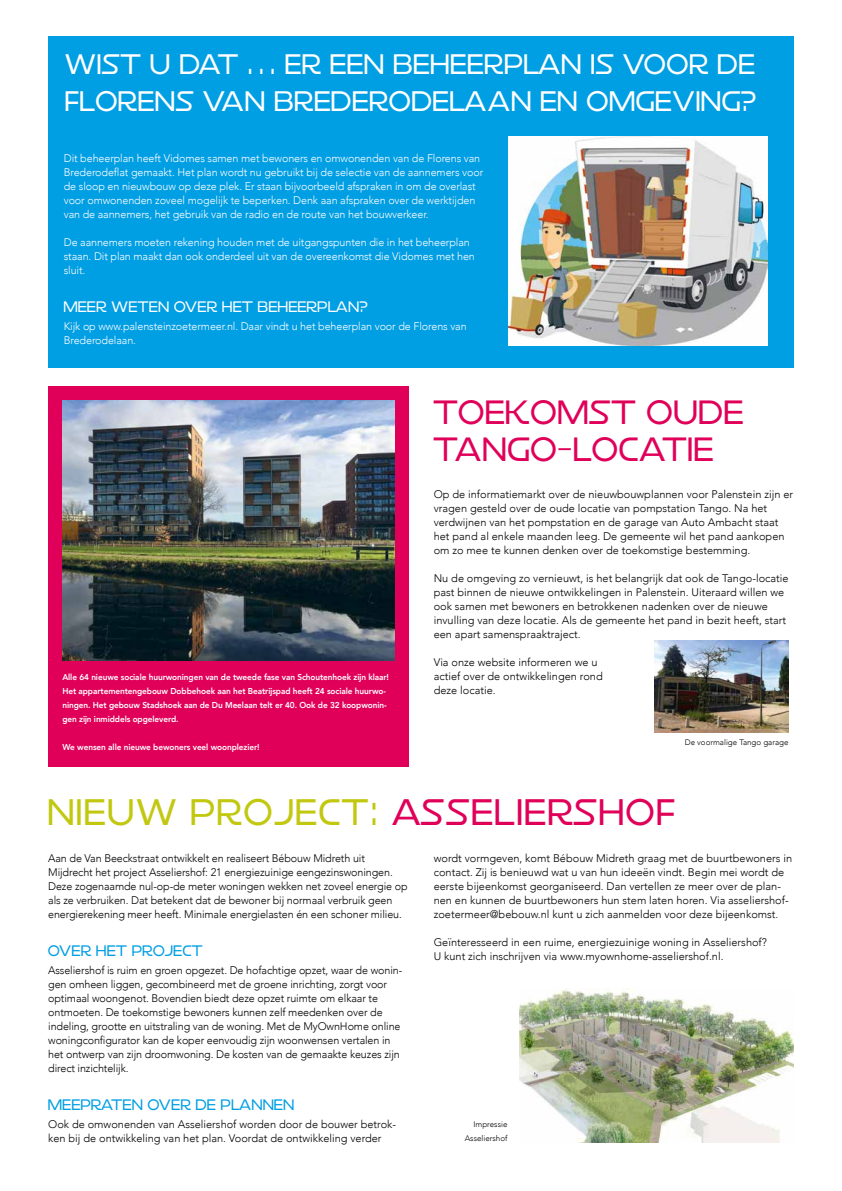
<style>
.page{position:relative;width:842px;height:1191px;background:#fff}
.page>*{position:absolute;margin:0;border:0;box-sizing:border-box;transform-origin:0 0}
.t1{font:34px "R6 D8 Bk";letter-spacing:.08em;color:#c1c80f}
.t2{font:31px/37.2px "R6 D8 Bk";letter-spacing:.05em;color:#e00059}
.t3{font:26px/37.2px "R6 D8 Bk";letter-spacing:.05em;color:#fff}
.t4{font:14px "R6 D8 Bk";letter-spacing:.05em;color:#009ee3}
.t5{font:14px "R6 D8 Bk";letter-spacing:.05em;color:#fff}
.t6{font:300 11px/14px "Avenir";color:#000}
.t7{font:300 11px/14px "Avenir";letter-spacing:-.01em;color:#fff}
.t8{font:800 8.5px/14px "Avenir";letter-spacing:-.01em;color:#fff}
.t9{font:300 8px/14px "Avenir";color:#000;text-align:right}
.s1{color:#e00059}
</style>
<div class="page">
<div style="left:48px;top:36px;width:746px;height:331px;background:#009ee3"></div>
<div style="left:48px;top:386px;width:360px;height:381px;background:#e00059"></div>
<img style="left:508px;top:136px;width:259px;height:209px">
<img style="left:62px;top:400px;width:332px;height:261px">
<img style="left:655px;top:640px;width:133px;height:92px">
<img style="left:520px;top:988px;width:274px;height:154px">
<h3 class="t3" style="left:65px;top:44px;width:693px">WIST U DAT … ER EEN BEHEERPLAN IS VOOR DE<br>FLORENS VAN BREDERODELAAN EN OMGEVING?</h3>
<p class="t7" style="left:64px;top:151px;width:421px">Dit beheerplan heeft Vidomes samen met bewoners en omwonenden van de Florens van Brederodeflat gemaakt. Het plan wordt nu gebruikt bij de selectie van de aannemers voor de sloop en nieuwbouw op deze plek. Er staan bijvoorbeeld afspraken in om de overlast voor omwonenden zoveel mogelijk te beperken. Denk aan afspraken over de werktijden van de aannemers, het gebruik van de radio en de route van het bouwverkeer.</p>
<p class="t7" style="left:64px;top:235px;width:413px">De aannemers moeten rekening houden met de uitgangspunten die in het beheerplan staan. Dit plan maakt dan ook onderdeel uit van de overeenkomst die Vidomes met hen sluit.</p>
<p class="t5" style="left:64px;top:297px;width:305px">MEER WETEN OVER HET BEHEERPLAN?</p>
<p class="t7" style="left:64px;top:319px;width:404px">Kijk op www.palensteinzoetermeer.nl. Daar vindt u het beheerplan voor de Florens van<br>Brederodelaan.</p>
<p class="t8" style="left:62px;top:670px;width:328px">Alle 64 nieuwe sociale huurwoningen van de tweede fase van Schoutenhoek zijn klaar!<br>Het appartementengebouw Dobbehoek aan het Beatrijspad heeft 24 sociale huurwo&shy;ningen. Het gebouw Stadshoek aan de Du Meelaan telt er 40. Ook de 32 koopwonin&shy;gen zijn inmiddels opgeleverd.</p>
<p class="t8" style="left:62px;top:740px;width:199px">We wensen alle nieuwe bewoners veel woonplezier!</p>
<h2 class="t2" style="left:434px;top:392px;width:310px">TOEKOMST OUDE<br>TANGO-LOCATIE</h2>
<p class="t6" style="left:434px;top:487px;width:361px">Op de informatiemarkt over de nieuwbouwplannen voor Palenstein zijn er vragen gesteld over de oude locatie van pompstation Tango. Na het verdwijnen van het pompstation en de garage van Auto Ambacht staat het pand al enkele maanden leeg. De gemeente wil het pand aankopen om zo mee te kunnen denken over de toekomstige bestemming.</p>
<p class="t6" style="left:434px;top:571px;width:356px">Nu de omgeving zo vernieuwt, is het belangrijk dat ook de Tango-locatie past binnen de nieuwe ontwikkelingen in Palenstein. Uiteraard willen we ook samen met bewoners en betrokkenen nadenken over de nieuwe invulling van deze locatie. Als de gemeente het pand in bezit heeft, start een apart samenspraaktraject.</p>
<p class="t6" style="left:434px;top:655px;width:170px">Via onze website informeren we u actief over de ontwikkelingen rond deze locatie.</p>
<p class="t9" style="left:685px;top:735px;width:105px">De voormalige Tango garage</p>
<h1 class="t1" style="left:48px;top:790px;width:628px">NIEUW PROJECT: <span class="s1">ASSELIERSHOF</span></h1>
<p class="t6" style="left:48px;top:851px;width:361px">Aan de Van Beeckstraat ontwikkelt en realiseert Bébouw Midreth uit Mijdrecht het project Asseliershof: 21 energiezuinige eengezinswoningen.<br>Deze zogenaamde nul-op-de meter woningen wekken net zoveel energie op als ze verbruiken. Dat betekent dat de bewoner bij normaal verbruik geen energierekening meer heeft. Minimale energielasten én een schoner milieu.</p>
<p class="t4" style="left:48px;top:941px;width:156px">OVER HET PROJECT</p>
<p class="t6" style="left:48px;top:963px;width:356px">Asseliershof is ruim en groen opgezet. De hofachtige opzet, waar de wonin&shy;gen omheen liggen, gecombineerd met de groene inrichting, zorgt voor optimaal woongenot. Bovendien biedt deze opzet ruimte om elkaar te ontmoeten. De toekomstige bewoners kunnen zelf meedenken over de indeling, grootte en uitstraling van de woning. Met de MyOwnHome online woningconfigurator kan de koper eenvoudig zijn woonwensen vertalen in het ontwerp van zijn droomwoning. De kosten van de gemaakte keuzes zijn direct inzichtelijk.</p>
<p class="t4" style="left:48px;top:1095px;width:247px">MEEPRATEN OVER DE PLANNEN</p>
<p class="t6" style="left:48px;top:1117px;width:349px">Ook de omwonenden van Asseliershof worden door de bouwer betrok&shy;ken bij de ontwikkeling van het plan. Voordat de ontwikkeling verder</p>
<p class="t6" style="left:434px;top:851px;width:360px">wordt vormgeven, komt Bébouw Midreth graag met de buurtbewoners in contact. Zij is benieuwd wat u van hun ideeën vindt. Begin mei wordt de eerste bijeenkomst georganiseerd. Dan vertellen ze meer over de plan&shy;nen en kunnen de buurtbewoners hun stem laten horen. Via asseliershof&shy;zoetermeer@bebouw.nl kunt u zich aanmelden voor deze bijeenkomst.</p>
<p class="t6" style="left:434px;top:935px;width:335px">Geïnteresseerd in een ruime, energiezuinige woning in Asseliershof?<br>U kunt zich inschrijven via www.myownhome-asseliershof.nl.</p>
<p class="t9" style="left:465px;top:1117px;width:44px">Impressie<br>Asseliershof</p>
</div>
